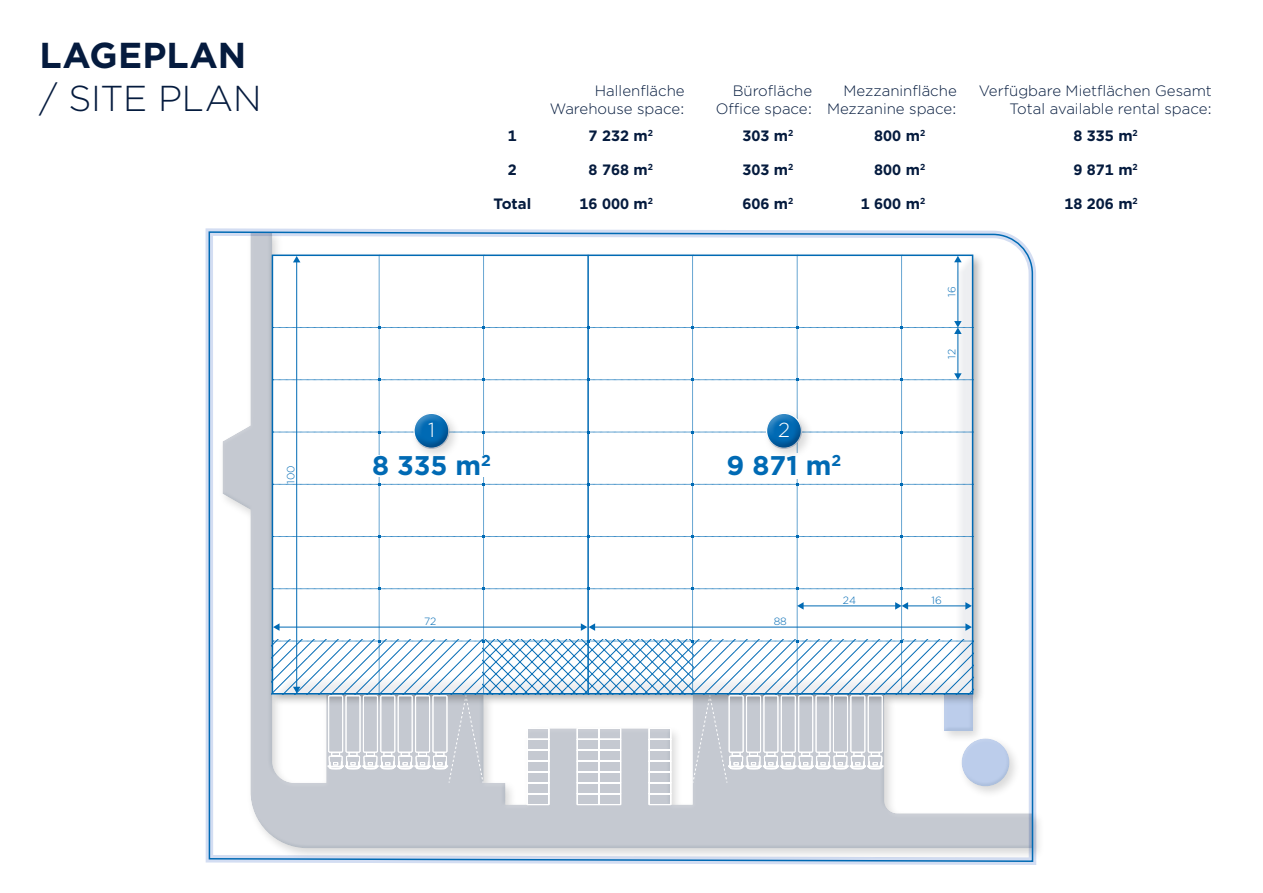
<style>
.page{position:relative;width:1263px;height:893px;background:#fff}
.page>*{position:absolute;margin:0;border:0;box-sizing:border-box;transform-origin:0 0}
.t1{font:300 36px "Gotham";letter-spacing:-.01em;color:#051b3e}
.t2{font:700 36px "Gotham";letter-spacing:.01em;color:#051b3e}
.t3{font:700 27px "Gotham";color:#006ab4}
.t4{font:300 20.25px "Gotham";color:#fff}
.t5{font:300 15px/18px "Gotham";color:#051b3e;text-align:right}
.t6{font:700 15px "Gotham";color:#051b3e}
.t7{font:300 10.5px "Gotham";color:#006ab4}
</style>
<div class="page">
<hr style="left:1262px;top:0;width:1px;height:723px;background:#051b3e">
<svg style="left:208px;top:228px;width:826px;height:635px"></svg>
<div style="left:372px;top:455px;width:119px;height:22px;background:#fff"></div>
<div style="left:410px;top:409px;width:52px;height:52px;background:#000;opacity:.15"></div>
<div style="left:404px;top:404px;width:50px;height:41px;background:#fff"></div>
<div style="left:409px;top:417px;width:49px;height:32px;background:#051b3e;opacity:.3"></div>
<div style="left:714px;top:453px;width:140px;height:26px;background:#fff"></div>
<div style="left:762px;top:409px;width:52px;height:52px;background:#000;opacity:.15"></div>
<div style="left:757px;top:404px;width:49px;height:41px;background:#fff"></div>
<div style="left:762px;top:417px;width:49px;height:32px;background:#051b3e;opacity:.3"></div>
<h1 class="t2" style="left:40px;top:31px;width:208px">LAGEPLAN</h1>
<h1 class="t1" style="left:40px;top:75px;width:223px">/ SITE PLAN</h1>
<p class="t5" style="left:550px;top:81px;width:136px">Hallenfläche<br>Warehouse space:</p>
<p class="t5" style="left:716px;top:81px;width:98px">Bürofläche<br>Office space:</p>
<p class="t5" style="left:827px;top:81px;width:131px">Mezzaninfläche<br>Mezzanine space:</p>
<p class="t5" style="left:979px;top:81px;width:235px">Verfügbare Mietflächen Gesamt<br>Total available rental space:</p>
<p class="t6" style="left:508px;top:126px;width:10px">1</p>
<p class="t6" style="left:589px;top:126px;width:66px">7 232 m<sup>2</sup></p>
<p class="t6" style="left:742px;top:126px;width:52px">303 m<sup>2</sup></p>
<p class="t6" style="left:874px;top:126px;width:53px">800 m<sup>2</sup></p>
<p class="t6" style="left:1073px;top:126px;width:66px">8 335 m<sup>2</sup></p>
<p class="t6" style="left:508px;top:160px;width:10px">2</p>
<p class="t6" style="left:589px;top:160px;width:66px">8 768 m<sup>2</sup></p>
<p class="t6" style="left:742px;top:160px;width:52px">303 m<sup>2</sup></p>
<p class="t6" style="left:874px;top:160px;width:53px">800 m<sup>2</sup></p>
<p class="t6" style="left:1073px;top:160px;width:66px">9 871 m<sup>2</sup></p>
<p class="t6" style="left:493px;top:194px;width:39px">Total</p>
<p class="t6" style="left:580px;top:194px;width:75px">16 000 m<sup>2</sup></p>
<p class="t6" style="left:742px;top:194px;width:52px">606 m<sup>2</sup></p>
<p class="t6" style="left:861px;top:194px;width:66px">1 600 m<sup>2</sup></p>
<p class="t6" style="left:1064px;top:194px;width:75px">18 206 m<sup>2</sup></p>
<p class="t7" style="left:945px;top:297px;width:12px;rotate:-90deg">16</p>
<p class="t7" style="left:284px;top:484px;width:20px;rotate:-90deg">100</p>
<h3 class="t4" style="left:428px;top:417px;width:8px">1</h3>
<h2 class="t3" style="left:372px;top:448px;width:120px">8 335 m<sup>2</sup></h2>
<h3 class="t4" style="left:778px;top:417px;width:13px">2</h3>
<h2 class="t3" style="left:727px;top:448px;width:116px">9 871 m<sup>2</sup></h2>
<p class="t7" style="left:843px;top:593px;width:15px">24</p>
<p class="t7" style="left:424px;top:614px;width:14px">72</p>
<p class="t7" style="left:774px;top:614px;width:15px">88</p>
<p class="t7" style="left:945px;top:358px;width:11px;rotate:-90deg">12</p>
<p class="t7" style="left:932px;top:593px;width:12px">16</p>
</div>
